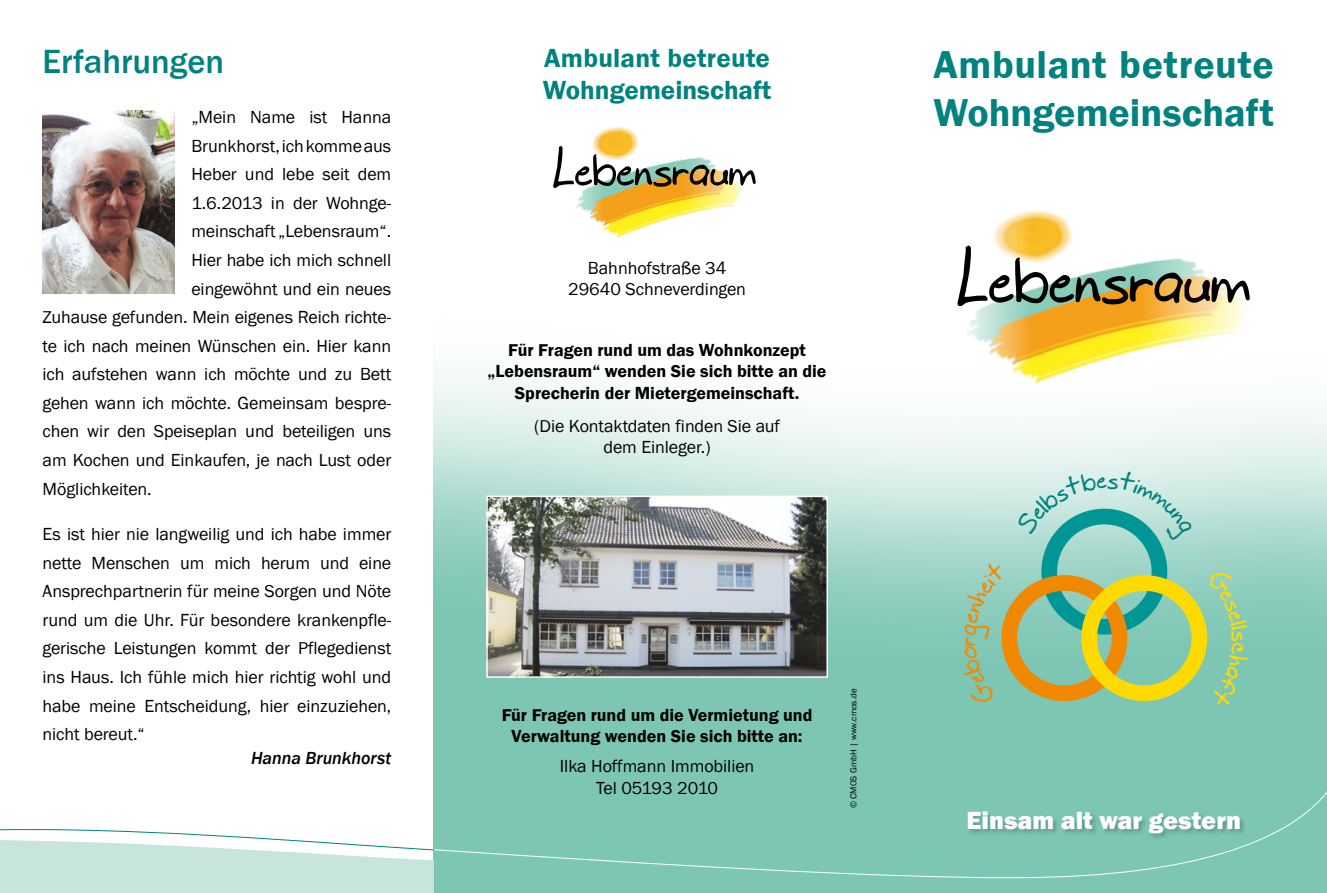
<style>
.page{position:relative;width:1327px;height:893px;background:#fff}
.page>*{position:absolute;margin:0;border:0;box-sizing:border-box;transform-origin:0 0}
.Absatzformat_1{font:81.3px "DF Scrawl";color:#000}
.Absatzformat_1-2{font:40.05px/48px "Franklin Gothic Demi";letter-spacing:.01em;color:#00827e}
.Fließ{font:500 34.5px "Franklin Gothic";color:#00827e}
.t1{font:27px/32.4px "Franklin Gothic Demi";letter-spacing:.005em;color:#00827e}
.Absatzformat_1-3{font:800 25.5px "Franklin Gothic";color:#fff}
.Fliess_Blocksatz{font:18px/28.5px "Franklin Gothic";letter-spacing:-.005em;color:#000;text-align:justify}
.Fließ-2{font:18px/21.6px "Franklin Gothic Demi";color:#000;text-align:center}
.Fließ-3{font:18px/21.6px "Franklin Gothic";letter-spacing:-.005em;color:#000;text-align:center}
.Fließ-4{font:italic 500 18px "Franklin Gothic";color:#000}
.Fließ-5{font:9px "Franklin Gothic";color:#000}
</style>
<div class="page">
<svg style="left:434px;top:373px;width:893px;height:349px"></svg>
<svg style="left:434px;top:604px;width:890px;height:118px;background:#7ec6b4"></svg>
<div style="left:434px;top:722px;width:893px;height:171px;background:#7dc6b4"></div>
<svg style="left:0;top:656px;width:434px;height:237px"></svg>
<div style="left:966px;top:811px;width:281px;height:29px;background:#000;opacity:.22"></div>
<img style="left:576px;top:126px;width:167px;height:112px">
<svg style="left:553px;top:146px;width:202px;height:42px"></svg>
<img style="left:489px;top:499px;width:336px;height:176px">
<div style="left:486px;top:496px;width:342px;height:182px;border:2px solid #fff"></div>
<img style="left:43px;top:111px;width:131px;height:182px">
<img style="left:948px;top:210px;width:311px;height:177px">
<svg style="left:960px;top:471px;width:288px;height:239px;background:#a4cca6"></svg>
<p class="Fließ" style="left:43px;top:43px;width:183px">Erfahrungen</p>
<p class="Fliess_Blocksatz" style="left:191px;top:103px;width:201px">„Mein Name ist Hanna</p>
<p class="Fliess_Blocksatz" style="left:191px;top:132px;width:201px">Brunkhorst, ich komme aus</p>
<p class="Fliess_Blocksatz" style="left:191px;top:160px;width:201px">Heber und lebe seit dem</p>
<p class="Fliess_Blocksatz" style="left:191px;top:189px;width:201px">1.6.2013 in der Wohnge-</p>
<p class="Fliess_Blocksatz" style="left:191px;top:217px;width:201px">meinschaft „Lebensraum“.</p>
<p class="Fliess_Blocksatz" style="left:191px;top:246px;width:201px">Hier habe ich mich schnell</p>
<p class="Fliess_Blocksatz" style="left:191px;top:275px;width:201px">eingewöhnt und ein neues</p>
<p class="Fliess_Blocksatz" style="left:43px;top:303px;width:350px">Zuhause gefunden. Mein eigenes Reich richte-</p>
<p class="Fliess_Blocksatz" style="left:43px;top:332px;width:350px">te ich nach meinen Wünschen ein. Hier kann</p>
<p class="Fliess_Blocksatz" style="left:43px;top:360px;width:350px">ich aufstehen wann ich möchte und zu Bett</p>
<p class="Fliess_Blocksatz" style="left:43px;top:389px;width:350px">gehen wann ich möchte. Gemeinsam bespre-</p>
<p class="Fliess_Blocksatz" style="left:43px;top:417px;width:350px">chen wir den Speiseplan und beteiligen uns</p>
<p class="Fliess_Blocksatz" style="left:43px;top:446px;width:350px">am Kochen und Einkaufen, je nach Lust oder</p>
<p class="Fliess_Blocksatz" style="left:43px;top:475px;width:111px">Möglichkeiten.</p>
<p class="Fliess_Blocksatz" style="left:43px;top:520px;width:350px">Es ist hier nie langweilig und ich habe immer nette Menschen um mich herum und eine Ansprechpartnerin für meine Sorgen und Nöte rund um die Uhr. Für besondere krankenpfle&shy;gerische Leistungen kommt der Pflegedienst ins Haus. Ich fühle mich hier richtig wohl und habe meine Entscheidung, hier einzuziehen, nicht bereut.“</p>
<p class="Fließ-4" style="left:251px;top:748px;width:142px">Hanna Brunkhorst</p>
<p class="t1" style="left:543px;top:42px;width:230px">Ambulant betreute<br>Wohngemeinschaft</p>
<p class="Fließ-3" style="left:568px;top:257px;width:179px">Bahnhofstraße 34<br>29640 Schneverdingen</p>
<p class="Fließ-2" style="left:488px;top:339px;width:340px">Für Fragen rund um das Wohnkonzept „Lebensraum“ wenden Sie sich bitte an die<br>Sprecherin der Mietergemeinschaft.</p>
<p class="Fließ-3" style="left:534px;top:415px;width:247px">(Die Kontaktdaten finden Sie auf dem Einleger.)</p>
<p class="Absatzformat_1-2" style="left:933px;top:41px;width:342px">Ambulant betreute<br>Wohngemeinschaft</p>
<p class="Absatzformat_1" style="left:957px;top:239px;width:295px">Lebensraum</p>
<p class="Fließ-2" style="left:502px;top:704px;width:312px">Für Fragen rund um die Vermietung und<br>Verwaltung wenden Sie sich bitte an:</p>
<p class="Fliess_Blocksatz" style="left:560px;top:756px;width:196px;line-height:21.6px;text-align:center">Ilka Hoffmann Immobilien<br>Tel 05193 2010</p>
<p class="Fließ-5" style="left:848px;top:808px;width:121px;rotate:-90deg">© CMOS GmbH | www.cmos.de</p>
<p class="Absatzformat_1-3" style="left:966px;top:806px;width:276px">Einsam alt war gestern</p>
</div>
